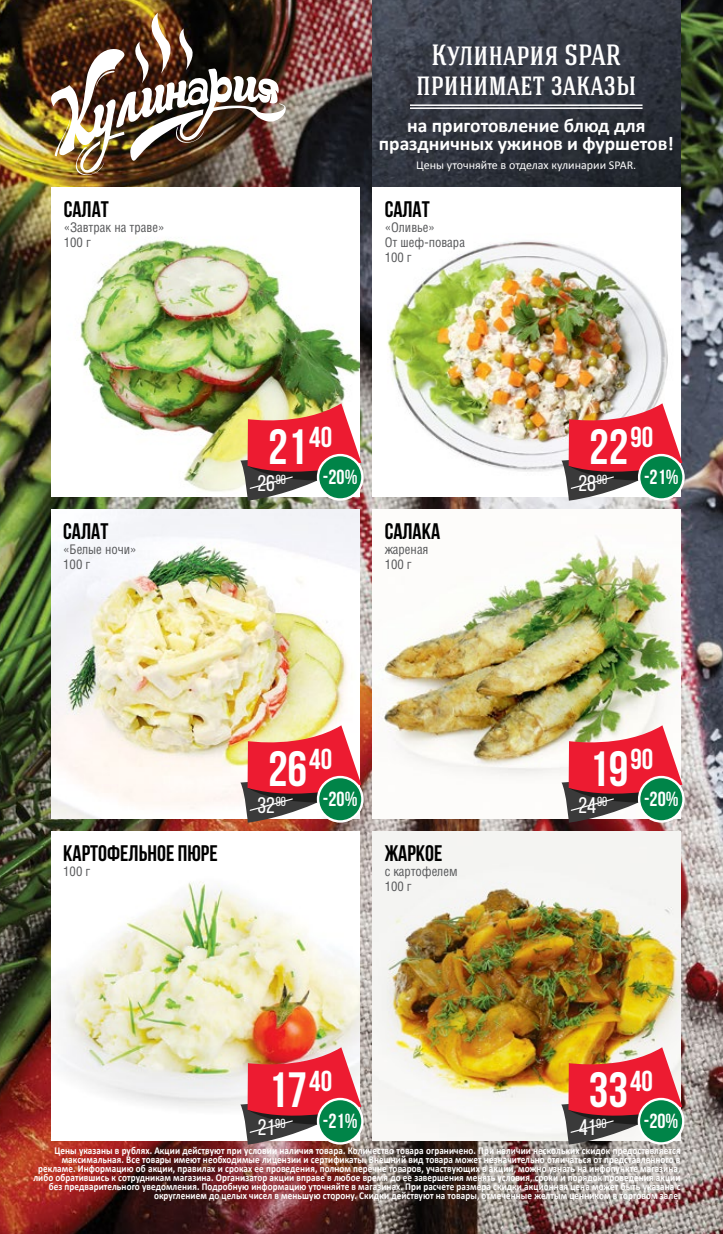
<style>
.page{position:relative;width:723px;height:1234px;background:#fff}
.page>*{position:absolute;margin:0;border:0;box-sizing:border-box;transform-origin:0 0}
.t1{font:700 49.5px "Bebas Neue";color:#fff}
.t2{font:500 29.25px/30px "Hagin Caps";color:#fff;text-align:center}
.t3{font:700 22.5px "Bebas Neue";color:#000}
.t4{font:22.5px "Bebas Neue";color:#fff}
.t5{font:700 20.4px "Bebas Neue";color:#fff}
.t6{font:700 19.5px/18.5px "Calibri";color:#fff;text-align:center}
.t7{font:12.75px/15px "AG Letterica Condensed C";color:#58595b}
.t8{font:12px "Calibri";color:#fff}
.t9{font:700 10.5px/9px "Calibri";letter-spacing:.01em;color:#fff;text-align:right;scale:.87 1}
</style>
<div class="page">
<img style="left:0;top:0;width:723px;height:1233px">
<img style="left:372px;top:0;width:308px;height:187px">
<hr style="left:410px;top:104px;width:232px;height:2px;background:#fff">
<hr style="left:410px;top:107px;width:232px;height:2px;background:#fff">
<img style="left:44px;top:13px;width:246px;height:170px">
<img style="left:51px;top:187px;width:308px;height:309px">
<div style="left:372px;top:187px;width:308px;height:309px;background:#fff"></div>
<img style="left:387px;top:240px;width:281px;height:232px">
<img style="left:51px;top:509px;width:308px;height:309px">
<img style="left:372px;top:831px;width:308px;height:309px">
<img style="left:51px;top:831px;width:308px;height:309px">
<img style="left:372px;top:509px;width:308px;height:309px">
<div style="left:317px;top:454px;width:47px;height:46px;border:2px solid #fff;border-radius:50%"></div>
<img style="left:240px;top:403px;width:121px;height:97px">
<div style="left:638px;top:775px;width:47px;height:47px;border:2px solid #fff;border-radius:50%"></div>
<svg style="left:561px;top:725px;width:121px;height:97px"></svg>
<div style="left:317px;top:1097px;width:47px;height:47px;border:2px solid #fff;border-radius:50%"></div>
<img style="left:240px;top:1047px;width:121px;height:97px">
<img style="left:561px;top:1047px;width:121px;height:97px">
<div style="left:638px;top:454px;width:47px;height:46px;border:2px solid #fff;border-radius:50%"></div>
<img style="left:561px;top:403px;width:121px;height:97px">
<div style="left:317px;top:775px;width:47px;height:47px;border:2px solid #fff;border-radius:50%"></div>
<svg style="left:240px;top:725px;width:121px;height:97px;background:#b9655e"></svg>
<h3 class="t3" style="left:64px;top:197px;width:47px">Салат</h3>
<p class="t7" style="left:64px;top:219px;width:102px">«Завтрак на траве»<br>100 г</p>
<h3 class="t3" style="left:63px;top:518px;width:47px">Салат</h3>
<p class="t7" style="left:63px;top:541px;width:75px">«Белые ночи»<br>100 г</p>
<h2 class="t2" style="left:416px;top:39px;width:222px">Кулинария SPAR принимает заказы</h2>
<h3 class="t6" style="left:379px;top:116px;width:296px">на приготовление блюд для праздничных ужинов и фуршетов!</h3>
<p class="t8" style="left:416px;top:157px;width:221px">Цены уточняйте в отделах кулинарии SPAR.</p>
<h3 class="t3" style="left:385px;top:197px;width:47px">Салат</h3>
<p class="t7" style="left:385px;top:219px;width:82px">«Оливье»<br>От шеф-повара<br>100 г</p>
<h1 class="t1" style="left:268px;top:419px;width:66px">21<sup>40</sup></h1>
<h3 class="t4" style="left:257px;top:471px;width:30px">26<sup>90</sup></h3>
<h3 class="t5" style="left:323px;top:465px;width:36px">-20%</h3>
<h3 class="t3" style="left:385px;top:518px;width:57px">Салака</h3>
<p class="t7" style="left:385px;top:541px;width:45px">жареная<br>100 г</p>
<h1 class="t1" style="left:589px;top:419px;width:66px">22<sup>90</sup></h1>
<h3 class="t4" style="left:578px;top:471px;width:30px">28<sup>90</sup></h3>
<h3 class="t5" style="left:644px;top:465px;width:36px">-21%</h3>
<h3 class="t3" style="left:63px;top:840px;width:156px">Картофельное пюре</h3>
<p class="t7" style="left:63px;top:863px;width:29px">100 г</p>
<h1 class="t1" style="left:268px;top:741px;width:66px">26<sup>40</sup></h1>
<h3 class="t4" style="left:257px;top:793px;width:30px">32<sup>90</sup></h3>
<h3 class="t5" style="left:323px;top:787px;width:36px">-20%</h3>
<h3 class="t3" style="left:385px;top:840px;width:59px">Жаркое</h3>
<p class="t7" style="left:385px;top:863px;width:74px">с картофелем<br>100 г</p>
<h1 class="t1" style="left:589px;top:741px;width:66px">19<sup>90</sup></h1>
<h3 class="t4" style="left:578px;top:793px;width:30px">24<sup>90</sup></h3>
<h3 class="t5" style="left:644px;top:787px;width:36px">-20%</h3>
<h1 class="t1" style="left:268px;top:1062px;width:66px">17<sup>40</sup></h1>
<h3 class="t4" style="left:258px;top:1114px;width:29px">21<sup>90</sup></h3>
<h3 class="t5" style="left:323px;top:1109px;width:36px">-21%</h3>
<h1 class="t1" style="left:589px;top:1062px;width:66px">33<sup>40</sup></h1>
<h3 class="t4" style="left:579px;top:1114px;width:29px">41<sup>90</sup></h3>
<h3 class="t5" style="left:644px;top:1109px;width:36px">-20%</h3>
<p class="t9" style="left:33px;top:1146px;width:745px">Цены указаны в рублях. Акции действуют при условии наличия товара. Количество товара ограничено. При наличии нескольких скидок предоставляется максимальная. Все товары имеют необходимые лицензии и сертификаты. Внешний вид товара может незначительно отличаться от представленного в рекламе. Информацию об акции, правилах и сроках ее проведения, полном перечне товаров, участвующих в акции, можно узнать на инфопункте магазина, либо обратившись к сотрудникам магазина. Организатор акции вправе в любое время до ее завершения менять условия, сроки и порядок проведения акции без предварительного уведомления. Подробную информацию уточняйте в магазинах. При расчете размера скидки акционная цена может быть указана с округлением до целых чисел в меньшую сторону. Скидки действуют на товары, отмеченные желтым ценником в торговом зале.</p>
</div>
